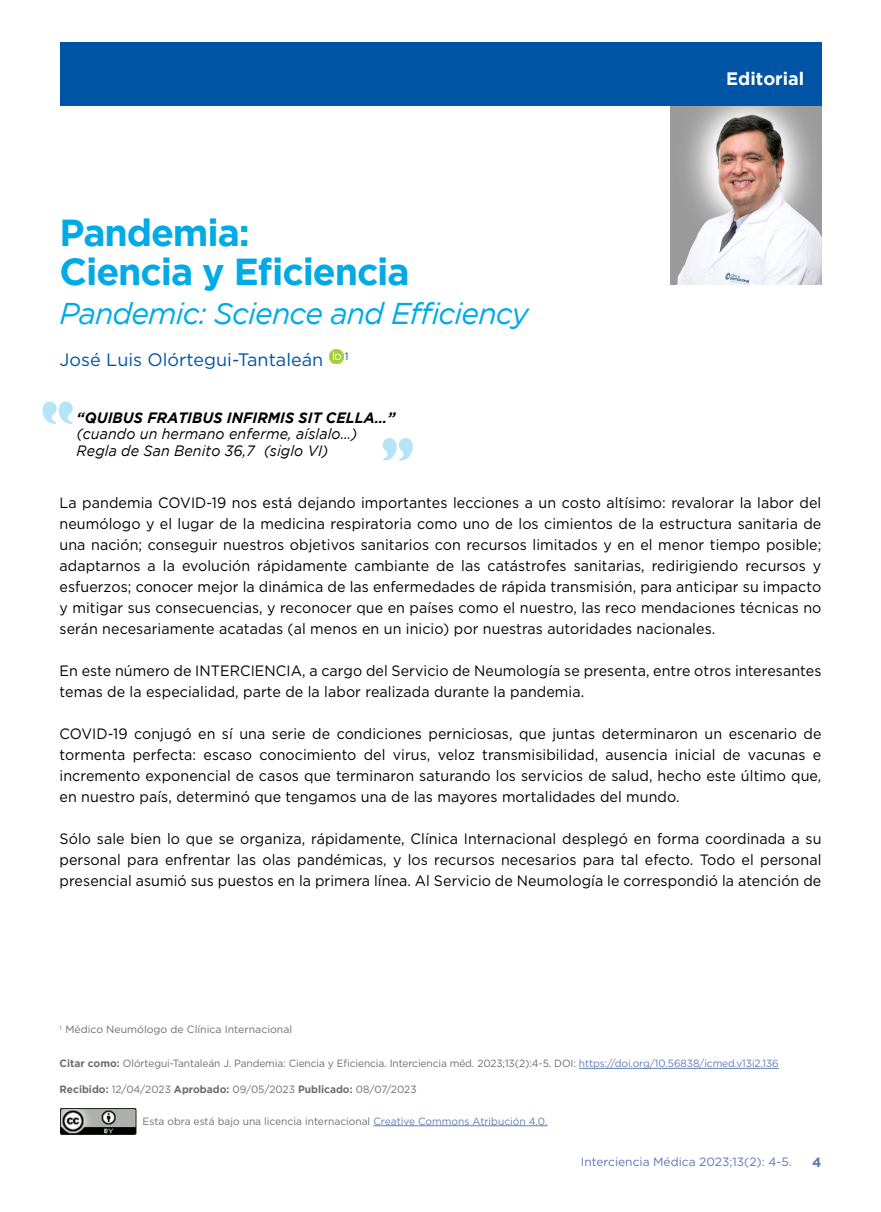
<style>
.page{position:relative;width:881px;height:1212px;background:#fff}
.page>*{position:absolute;margin:0;border:0;box-sizing:border-box;transform-origin:0 0}
.t1{font:700 37.5px/39px "Gotham";letter-spacing:-.03em;color:#00aae7}
.t2{font:italic 30px "Gotham";letter-spacing:-.03em;color:#00aae7}
.t3{font:18px "Gotham";color:#0054a6}
.t4{font:700 18px "Gotham";color:#fff}
.t5{font:15px/21px "Gotham";letter-spacing:.005em;color:#000;text-align:justify;scale:.95 1}
.t6{font:italic 15px/16.5px "Gotham";letter-spacing:.005em;color:#000;scale:.95 1}
.t7{font:italic 700 15px "Gotham";letter-spacing:.005em;color:#000;scale:.95 1}
.t8{font:700 13.5px "Gotham";color:#5a77ba}
.t9{font:12px "Gotham";color:#5a77ba}
.t10{font:10.5px "Gotham";letter-spacing:-.01em;color:#6d6e71}
.s1{font-weight:700}
.s2{color:#627fb5}
</style>
<div class="page">
<div style="left:60px;top:42px;width:761px;height:64px;background:#0054a6"></div>
<svg style="left:382px;top:438px;width:30px;height:23px"></svg>
<svg style="left:43px;top:401px;width:30px;height:23px"></svg>
<hr style="left:578px;top:1068px;width:200px;height:1px;background:#627fb5">
<img style="left:670px;top:106px;width:151px;height:178px">
<img style="left:60px;top:1108px;width:77px;height:27px">
<hr style="left:373px;top:1125px;width:174px;height:1px;background:#627fb5">
<img style="left:329px;top:350px;width:14px;height:13px">
<h1 class="t1" style="left:60px;top:212px;width:351px">Pandemia:<br>Ciencia y Eficiencia</h1>
<h2 class="t2" style="left:60px;top:297px;width:471px">Pandemic: Science and Efficiency</h2>
<p class="t3" style="left:60px;top:348px;width:290px">José Luis Olórtegui-Tantaleán <sup>1</sup></p>
<p class="t7" style="left:77px;top:409px;width:337px">“QUIBUS FRATIBUS INFIRMIS SIT CELLA…”</p>
<p class="t6" style="left:77px;top:426px;width:297px">(cuando un hermano enferme, aíslalo…)<br>Regla de San Benito 36,7 (siglo VI)</p>
<p class="t4" style="left:726px;top:69px;width:80px">Editorial</p>
<p class="t5" style="left:60px;top:492px;width:803px">La pandemia COVID-19 nos está dejando importantes lecciones a un costo altísimo: revalorar la labor del neumólogo y el lugar de la medicina respiratoria como uno de los cimientos de la estructura sanitaria de una nación; conseguir nuestros objetivos sanitarios con recursos limitados y en el menor tiempo posible; adaptarnos a la evolución rápidamente cambiante de las catástrofes sanitarias, redirigiendo recursos y esfuerzos; conocer mejor la dinámica de las enfermedades de rápida transmisión, para anticipar su impacto y mitigar sus consecuencias, y reconocer que en países como el nuestro, las reco mendaciones técnicas no serán necesariamente acatadas (al menos en un inicio) por nuestras autoridades nacionales.</p>
<p class="t5" style="left:60px;top:660px;width:803px">En este número de INTERCIENCIA, a cargo del Servicio de Neumología se presenta, entre otros interesantes temas de la especialidad, parte de la labor realizada durante la pandemia.</p>
<p class="t5" style="left:60px;top:723px;width:803px">COVID-19 conjugó en sí una serie de condiciones perniciosas, que juntas determinaron un escenario de tormenta perfecta: escaso conocimiento del virus, veloz transmisibilidad, ausencia inicial de vacunas e incremento exponencial de casos que terminaron saturando los servicios de salud, hecho este último que, en nuestro país, determinó que tengamos una de las mayores mortalidades del mundo.</p>
<p class="t5" style="left:60px;top:828px;width:803px">Sólo sale bien lo que se organiza, rápidamente, Clínica Internacional desplegó en forma coordinada a su personal para enfrentar las olas pandémicas, y los recursos necesarios para tal efecto. Todo el personal presencial asumió sus puestos en la primera línea. Al Servicio de Neumología le correspondió la atención de</p>
<p class="t10" style="left:60px;top:1023px;width:234px"><sup>1</sup> Médico Neumólogo de Clínica Internacional</p>
<p class="t10" style="left:60px;top:1057px;width:720px"><span class="s1">Citar como:</span> Olórtegui-Tantaleán J. Pandemia: Ciencia y Eficiencia. Interciencia méd. 2023;13(2):4-5. DOI: <span class="s2">https://doi.org/10.56838/icmed.v13i2.136</span></p>
<p class="t10" style="left:60px;top:1083px;width:358px"><span class="s1">Recibido:</span> 12/04/2023 <span class="s1">Aprobado:</span> 09/05/2023 <span class="s1">Publicado:</span> 08/07/2023</p>
<p class="t10" style="left:142px;top:1114px;width:406px">Esta obra está bajo una licencia internacional <span class="s2">Creative Commons Atribución 4.0.</span></p>
<p class="t9" style="left:580px;top:1154px;width:212px">Interciencia Médica 2023;13(2): 4-5.</p>
<p class="t8" style="left:811px;top:1154px;width:11px">4</p>
</div>
